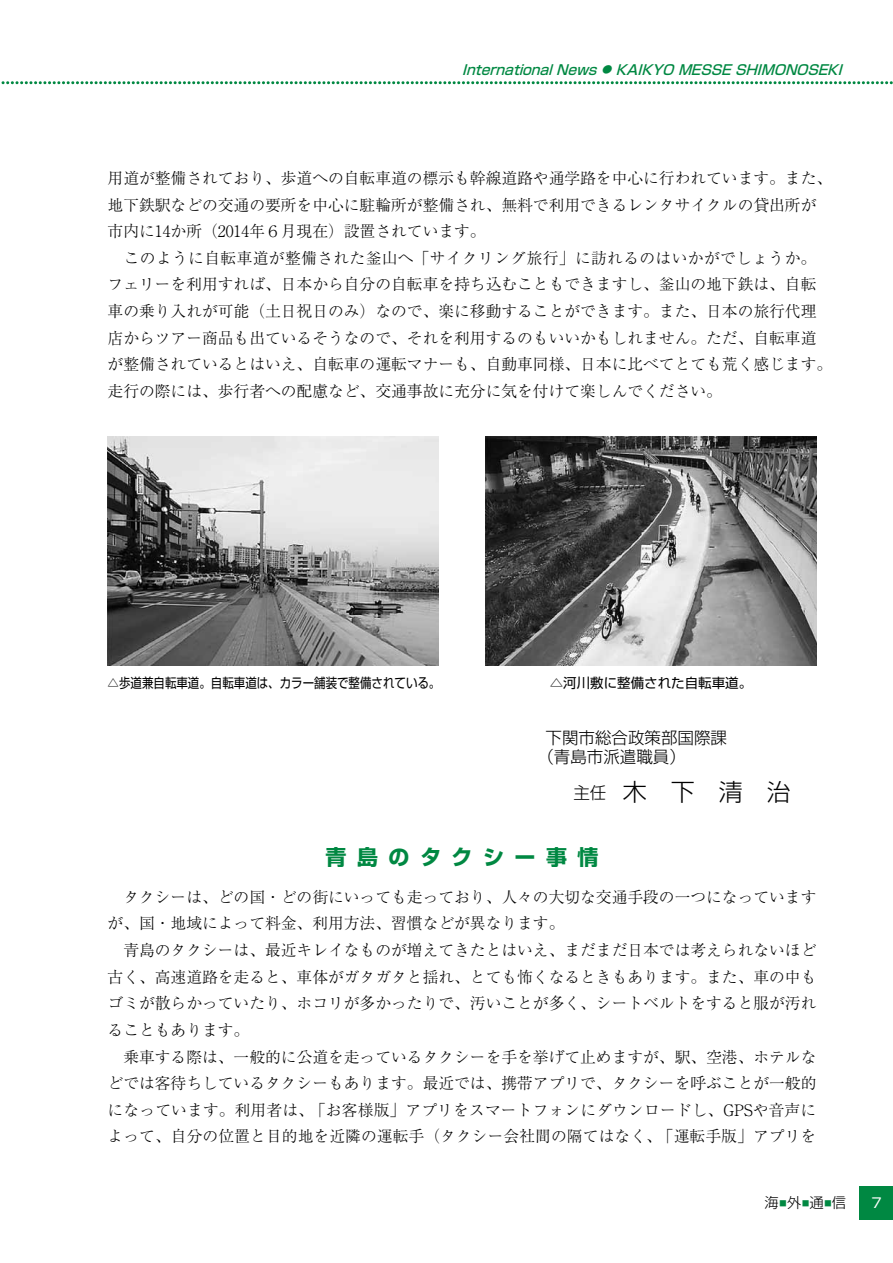
<style>
.page{position:relative;width:893px;height:1263px;background:#fff}
.page>*{position:absolute;margin:0;border:0;box-sizing:border-box;transform-origin:0 0}
.t1{font:300 24px "Shin Go Pr 6 N";color:#000}
.t2{font:700 21px "Shin Go Pr 6 N";letter-spacing:.5em;color:#008842}
.t3{font:300 16.5px/19.5px "Shin Go Pr 6 N";color:#000}
.t4{font:300 15.75px/26.5px "Ryumin Pr 6 N";color:#000}
.t5{font:300 14.25px "Shin Go Pr 6 N";color:#000}
.t6{font:italic 500 13.65px "Shin Go Pr 6 N";color:#008842}
.t7{font:13.5px "Shin Go Pr 6 N";color:#000;scale:.85 1}
.t8{font:13.5px "Shin Go Pr 6 N";color:#000}
.t9{font:13.5px "Shin Go Pr 6 N";color:#fff}
.s1{font-size:9.6px}
.s2{font-size:16.5px}
</style>
<div class="page">
<svg style="left:1px;top:81px;width:892px;height:3px"></svg>
<div style="left:860px;top:1186px;width:33px;height:33px;background:#008842"></div>
<img style="left:108px;top:436px;width:330px;height:229px">
<img style="left:486px;top:436px;width:330px;height:229px">
<p class="t6" style="left:462px;top:59px;width:387px">InternationalNews<span class="s1">●</span> KAIKYO MESSESHIMONOSEKI</p>
<p class="t4" style="left:108px;top:164px;width:726px">用道が整備されており、歩道への自転車道の標示も幹線道路や通学路を中心に行われています。また、地下鉄駅などの交通の要所を中心に駐輪所が整備され、無料で利用できるレンタサイクルの貸出所が市内に14か所（2014年６月現在）設置されています。<br>　このように自転車道が整備された釜山へ「サイクリング旅行」に訪れるのはいかがでしょうか。フェリーを利用すれば、日本から自分の自転車を持ち込むこともできますし、釜山の地下鉄は、自転車の乗り入れが可能（土日祝日のみ）なので、楽に移動することができます。また、日本の旅行代理店からツアー商品も出ているそうなので、それを利用するのもいいかもしれません。ただ、自転車道が整備されているとはいえ、自転車の運転マナーも、自動車同様、日本に比べてとても荒く感じます。走行の際には、歩行者への配慮など、交通事故に充分に気を付けて楽しんでください。</p>
<p class="t7" style="left:108px;top:672px;width:393px">△歩道兼自転車道。自転車道は、カラー舗装で整備されている。</p>
<p class="t8" style="left:550px;top:672px;width:204px">△河川敷に整備された自転車道。</p>
<p class="t3" style="left:537px;top:726px;width:191px;text-indent:8px">下関市総合政策部国際課（青島市派遣職員）</p>
<h1 class="t1" style="left:573px;top:773px;width:219px"><span class="s2">主任　</span>木　下　清　治</h1>
<h2 class="t2" style="left:326px;top:840px;width:275px">青島のタクシー事情</h2>
<p class="t4" style="left:108px;top:883px;width:710px">　タクシーは、どの国・どの街にいっても走っており、人々の大切な交通手段の一つになっていますが、国・地域によって料金、利用方法、習慣などが異なります。<br>　青島のタクシーは、最近キレイなものが増えてきたとはいえ、まだまだ日本では考えられないほど古く、高速道路を走ると、車体がガタガタと揺れ、とても怖くなるときもあります。また、車の中もゴミが散らかっていたり、ホコリが多かったりで、汚いことが多く、シートベルトをすると服が汚れることもあります。<br>　乗車する際は、一般的に公道を走っているタクシーを手を挙げて止めますが、駅、空港、ホテルなどでは客待ちしているタクシーもあります。最近では、携帯アプリで、タクシーを呼ぶことが一般的になっています。利用者は、「お客様版」アプリをスマートフォンにダウンロードし、GPSや音声によって、自分の位置と目的地を近隣の運転手（タクシー会社間の隔てはなく、「運転手版」アプリを</p>
<p class="t5" style="left:765px;top:1191px;width:83px">海<sup>■</sup>外<sup>■</sup>通<sup>■</sup>信</p>
<p class="t9" style="left:871px;top:1192px;width:12px">7</p>
</div>
